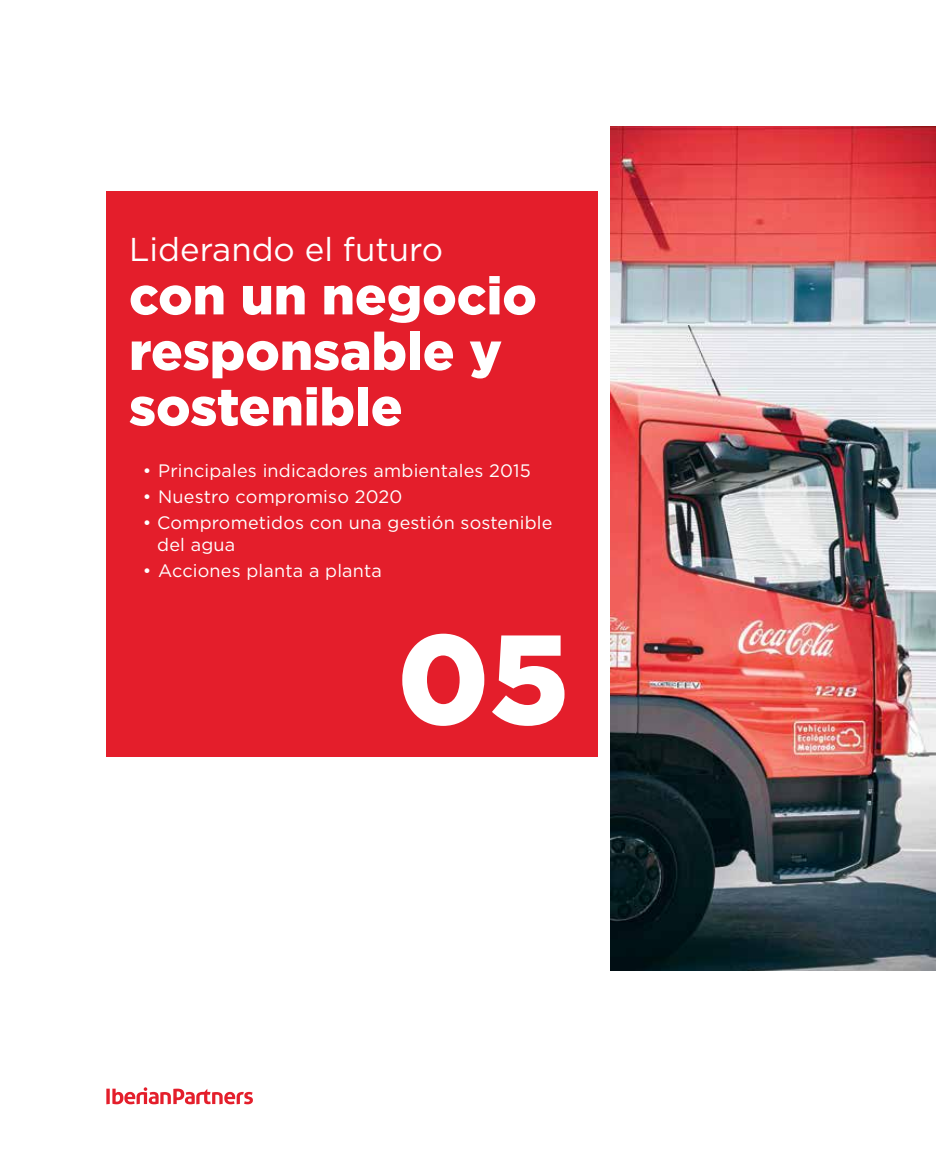
<style>
.page{position:relative;width:936px;height:1149px;background:#fff}
.page>*{position:absolute;margin:0;border:0;box-sizing:border-box;transform-origin:0 0}
.t1{font:900 126.6px "Gotham";color:#fff}
.t2{font:900 52.5px/55.5px "Gotham";color:#fff}
.t3{font:33px "Gotham";color:#fff}
.t4{font:18px/21.6px "Gotham";letter-spacing:.01em;color:#fff}
</style>
<div class="page">
<svg style="left:106px;top:1088px;width:4px;height:15px"></svg>
<svg style="left:112px;top:1087px;width:141px;height:16px"></svg>
<div style="left:106px;top:191px;width:491px;height:565px;background:#e41e2b"></div>
<img style="left:610px;top:126px;width:325px;height:844px">
<h3 class="t3" style="left:129px;top:231px;width:315px">Liderando el futuro</h3>
<h2 class="t2" style="left:129px;top:267px;width:409px">con un negocio responsable y sostenible</h2>
<p class="t4" style="left:143px;top:459px;width:389px">• Principales indicadores ambientales 2015</p>
<p class="t4" style="left:143px;top:485px;width:261px">• Nuestro compromiso 2020</p>
<p class="t4" style="left:157px;top:511px;width:396px;text-indent:-14px">• Comprometidos con una gestión sostenible del agua</p>
<p class="t4" style="left:143px;top:559px;width:240px">• Acciones planta a planta</p>
<h1 class="t1" style="left:397px;top:591px;width:174px">05</h1>
</div>
